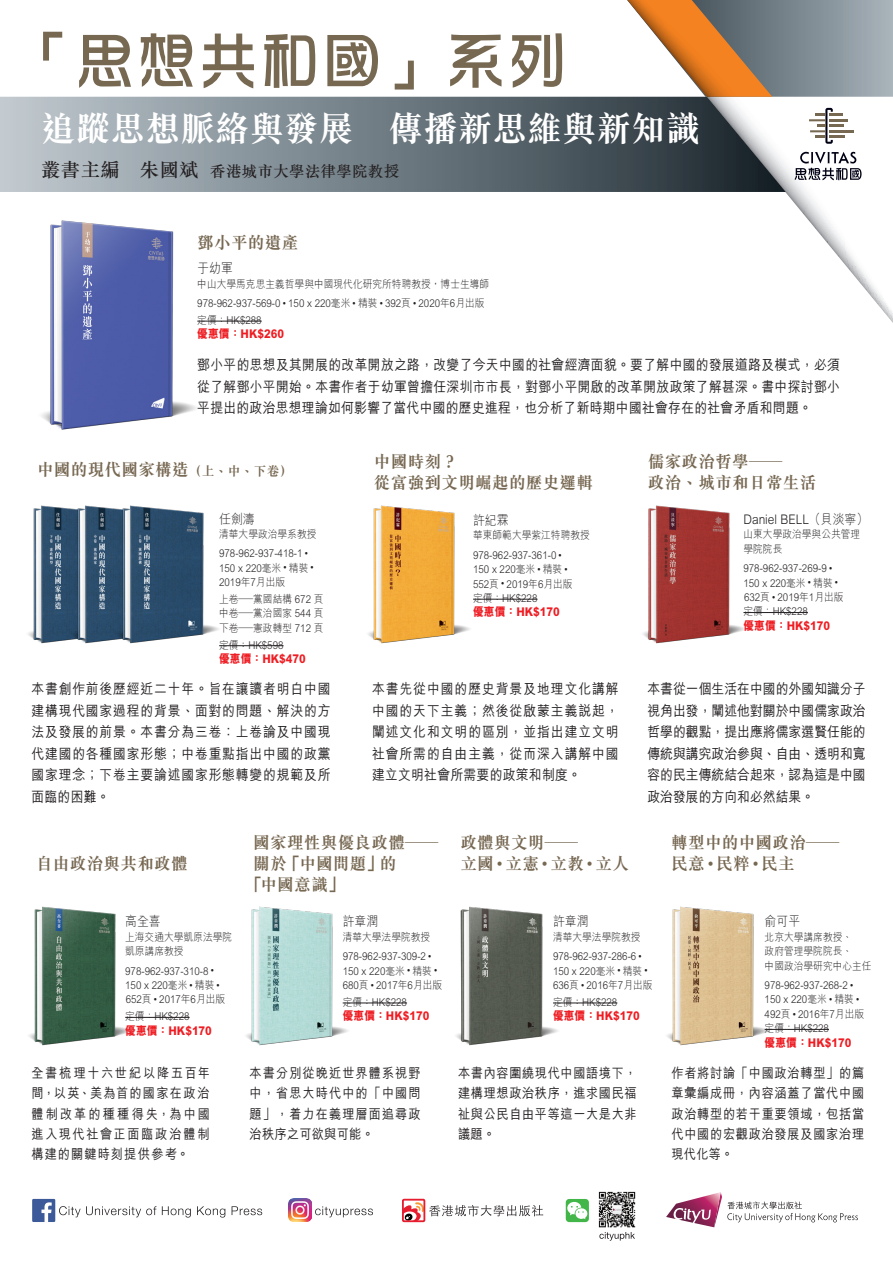
<style>
.page{position:relative;width:893px;height:1263px;background:#fff}
.page>*{position:absolute;margin:0;border:0;box-sizing:border-box;transform-origin:0 0}
.t1{font:61.8px "DF Hua Zong HK W5";color:#776852}
.t2{font:700 35.7px "M Sung HK";color:#fff}
.t3{font:700 17.1px/21px "M Sung HK";letter-spacing:.02em;color:#776852;scale:.96 1}
.t4{font:500 15.3px "M Sung HK";letter-spacing:.03em;color:#231f20}
.t5{font:500 14.25px/21.5px "M Hei HK";letter-spacing:.02em;color:#231f20;text-align:justify;scale:.9 1}
.t6{font:500 13.5px/20.4px "M Hei HK";letter-spacing:.055em;color:#231f20;text-align:justify;scale:.9 1}
.t7{font:300 13.2px "M Hei HK";color:#231f20;scale:.9 1}
.t8{font:800 12px "M Hei HK";color:#ee1d23;scale:.9 1}
.t9{font:300 10.8px/14.4px "M Hei HK";color:#231f20;scale:.9 1}
.s1{font-size:19.2px}
.s2{font-size:7.2px}
.s3{font-size:13.2px}
.s4{font-size:11.4px}
</style>
<div class="page">
<svg style="left:0;top:97px;width:534px;height:95px;background:#88939a"></svg>
<svg style="left:534px;top:0;width:359px;height:323px"></svg>
<hr style="left:829px;top:130px;width:25px;height:2px;background:#776852">
<svg style="left:809px;top:108px;width:39px;height:36px"></svg>
<svg style="left:795px;top:152px;width:66px;height:28px"></svg>
<img style="left:29px;top:906px;width:132px;height:140px">
<img style="left:246px;top:906px;width:131px;height:140px">
<hr style="left:125px;top:1017px;width:65px;height:1px;background:#231f20">
<hr style="left:219px;top:645px;width:65px;height:1px;background:#231f20">
<hr style="left:553px;top:1003px;width:64px;height:1px;background:#231f20">
<hr style="left:343px;top:1003px;width:64px;height:1px;background:#231f20">
<hr style="left:197px;top:321px;width:65px;height:1px;background:#231f20">
<hr style="left:765px;top:1029px;width:64px;height:1px;background:#231f20">
<hr style="left:473px;top:599px;width:64px;height:1px;background:#231f20">
<hr style="left:743px;top:612px;width:65px;height:1px;background:#231f20">
<img style="left:456px;top:906px;width:131px;height:140px">
<img style="left:667px;top:906px;width:131px;height:140px">
<img style="left:368px;top:505px;width:131px;height:139px">
<img style="left:643px;top:505px;width:131px;height:139px">
<svg style="left:59px;top:1206px;width:97px;height:11px"></svg>
<svg style="left:162px;top:1206px;width:29px;height:11px"></svg>
<svg style="left:197px;top:1206px;width:28px;height:11px"></svg>
<svg style="left:232px;top:1206px;width:30px;height:9px"></svg>
<div style="left:32px;top:1199px;width:23px;height:23px;background:#3c5a99"></div>
<svg style="left:41px;top:1202px;width:11px;height:20px"></svg>
<svg style="left:315px;top:1206px;width:58px;height:11px"></svg>
<img style="left:288px;top:1199px;width:23px;height:23px">
<svg style="left:405px;top:1202px;width:138px;height:19px"></svg>
<div style="left:402px;top:1199px;width:23px;height:23px;border:2px solid #e61d2e"></div>
<svg style="left:599px;top:1232px;width:36px;height:9px"></svg>
<div style="left:566px;top:1199px;width:23px;height:23px;background:#42b649;border-radius:3px"></div>
<svg style="left:567px;top:1201px;width:21px;height:18px"></svg>
<img style="left:598px;top:1191px;width:38px;height:37px">
<img style="left:28px;top:505px;width:28px;height:139px">
<img style="left:56px;top:505px;width:44px;height:139px">
<img style="left:100px;top:505px;width:148px;height:142px">
<svg style="left:666px;top:1192px;width:192px;height:35px"></svg>
<img style="left:41px;top:220px;width:200px;height:210px">
<h1 class="t1" style="left:12px;top:27px;width:558px">「思想共和國」系列</h1>
<h2 class="t2" style="left:41px;top:111px;width:661px">追蹤思想脈絡與發展　傳播新思維與新知識</h2>
<h3 class="t4" style="left:41px;top:161px;width:360px"><span class="s1">叢書主編　朱國斌</span> 香港城市大學法律學院教授</h3>
<h3 class="t3" style="left:197px;top:232px;width:107px">鄧小平的遺產</h3>
<p class="t7" style="left:197px;top:262px;width:41px">于幼軍</p>
<p class="t9" style="left:197px;top:274px;width:326px;line-height:19.2px">中山大學馬克思主義哲學與中國現代化研究所特聘教授，博士生導師<br>978-962-937-569-0<span class="s2">‧</span>150 x 220毫米<span class="s2">‧</span>精裝<span class="s2">‧</span>392頁<span class="s2">‧</span>2020年6月出版</p>
<p class="t9" style="left:197px;top:313px;width:73px">定價：HK$288</p>
<p class="t8" style="left:197px;top:328px;width:98px">優惠價：HK$260</p>
<h3 class="t5" style="left:197px;top:353px;width:715px">鄧小平的思想及其開展的改革開放之路，改變了今天中國的社會經濟面貌。要了解中國的發展道路及模式，必須從了解鄧小平開始。本書作者于幼軍曾擔任深圳市市長，對鄧小平開啟的改革開放政策了解甚深。書中探討鄧小平提出的政治思想理論如何影響了當代中國的歷史進程，也分析了新時期中國社會存在的社會矛盾和問題。</h3>
<h3 class="t3" style="left:37px;top:459px;width:267px">中國的現代國家構造<span class="s3">（上、中、下卷）</span></h3>
<p class="t7" style="left:219px;top:512px;width:41px">任劍濤</p>
<p class="t9" style="left:219px;top:524px;width:110px;line-height:19.2px">清華大學政治學系教授<br>978-962-937-418-1<span class="s2">‧</span></p>
<p class="t9" style="left:219px;top:560px;width:108px">150 x 220毫米<span class="s2">‧</span>精裝<span class="s2">‧<br></span>2019年7月出版</p>
<p class="t9" style="left:219px;top:591px;width:117px;text-align:justify">上卷—黨國結構 672 頁中卷—黨治國家 544 頁下卷—憲政轉型 712 頁</p>
<p class="t9" style="left:219px;top:637px;width:73px">定價：HK$598</p>
<p class="t8" style="left:219px;top:652px;width:98px">優惠價：HK$470</p>
<h3 class="t3" style="left:374px;top:451px;width:230px">中國時刻？<br>從富強到文明崛起的歷史邏輯</h3>
<h3 class="t3" style="left:648px;top:451px;width:177px">儒家政治哲學—<br>政治、城市和日常生活</h3>
<p class="t7" style="left:473px;top:513px;width:41px">許紀霖</p>
<p class="t9" style="left:473px;top:526px;width:131px;line-height:19.2px">華東師範大學紫江特聘教授<br>978-962-937-361-0<span class="s2">‧</span></p>
<p class="t9" style="left:473px;top:562px;width:112px">150 x 220毫米<span class="s2">‧</span>精裝<span class="s2">‧<br></span>552頁<span class="s2">‧</span>2019年6月出版定價：HK$228</p>
<p class="t8" style="left:473px;top:606px;width:98px">優惠價：HK$170</p>
<p class="t7" style="left:743px;top:512px;width:140px">Daniel BELL（貝淡寧）</p>
<p class="t9" style="left:743px;top:527px;width:131px">山東大學政治學與公共管理學院院長</p>
<p class="t9" style="left:743px;top:561px;width:113px">978-962-937-269-9<span class="s2">‧<br></span>150 x 220毫米<span class="s2">‧</span>精裝<span class="s2">‧<br></span>632頁<span class="s2">‧</span>2019年1月出版定價：HK$228</p>
<p class="t8" style="left:743px;top:619px;width:98px">優惠價：HK$170</p>
<h3 class="t5" style="left:31px;top:677px;width:334px">本書創作前後歷經近二十年。旨在讓讀者明白中國建構現代國家過程的背景、面對的問題、解決的方法及發展的前景。本書分為三卷：上卷論及中國現代建國的各種國家形態；中卷重點指出中國的政黨國家理念；下卷主要論述國家形態轉變的規範及所面臨的困難。</h3>
<h3 class="t5" style="left:372px;top:677px;width:276px">本書先從中國的歷史背景及地理文化講解中國的天下主義；然後從啟蒙主義說起，闡述文化和文明的區別，並指出建立文明社會所需的自由主義，從而深入講解中國建立文明社會所需要的政策和制度。</h3>
<h3 class="t5" style="left:647px;top:677px;width:244px">本書從一個生活在中國的外國知識分子視角出發，闡述他對關於中國儒家政治哲學的觀點，提出應將儒家選賢任能的傳統與講究政治參與、自由、透明和寬容的民主傳統結合起來，認為這是中國政治發展的方向和必然結果。</h3>
<h3 class="t3" style="left:36px;top:853px;width:159px">自由政治與共和政體</h3>
<p class="t7" style="left:125px;top:915px;width:41px">高全喜</p>
<p class="t9" style="left:125px;top:929px;width:120px">上海交通大學凱原法學院凱原講席教授</p>
<p class="t9" style="left:125px;top:963px;width:113px">978-962-937-310-8<span class="s2">‧<br></span>150 x 220毫米<span class="s2">‧</span>精裝<span class="s2">‧<br></span>652頁<span class="s2">‧</span>2017年6月出版</p>
<p class="t9" style="left:125px;top:1009px;width:73px">定價：HK$228</p>
<p class="t8" style="left:125px;top:1024px;width:98px">優惠價：HK$170</p>
<h3 class="t3" style="left:253px;top:832px;width:194px">國家理性與優良政體—</h3>
<h3 class="t3" style="left:253px;top:853px;width:151px">關於「中國問題」的</h3>
<h3 class="t3" style="left:246px;top:874px;width:105px">「中國意識」</h3>
<p class="t7" style="left:343px;top:915px;width:41px">許章潤</p>
<p class="t9" style="left:343px;top:927px;width:102px;line-height:19.2px">清華大學法學院教授<br>978-962-937-309-2<span class="s2">‧</span></p>
<p class="t9" style="left:343px;top:963px;width:112px">150 x 220毫米<span class="s2">‧</span>精裝<span class="s2">‧<br></span>680頁<span class="s2">‧</span>2017年6月出版</p>
<p class="t9" style="left:343px;top:994px;width:73px">定價：HK$228</p>
<p class="t8" style="left:343px;top:1010px;width:98px">優惠價：HK$170</p>
<h3 class="t3" style="left:460px;top:832px;width:177px">政體與文明—<br>立國<span class="s4">‧</span>立憲<span class="s4">‧</span>立教<span class="s4">‧</span>立人</h3>
<h3 class="t3" style="left:671px;top:832px;width:177px">轉型中的中國政治—民意<span class="s4">‧</span>民粹<span class="s4">‧</span>民主</h3>
<p class="t7" style="left:553px;top:915px;width:41px">許章潤</p>
<p class="t9" style="left:553px;top:927px;width:102px;line-height:19.2px">清華大學法學院教授<br>978-962-937-286-6<span class="s2">‧</span></p>
<p class="t9" style="left:553px;top:963px;width:112px">150 x 220毫米<span class="s2">‧</span>精裝<span class="s2">‧<br></span>636頁<span class="s2">‧</span>2016年7月出版</p>
<p class="t9" style="left:553px;top:994px;width:73px">定價：HK$228</p>
<p class="t8" style="left:553px;top:1010px;width:98px">優惠價：HK$170</p>
<p class="t7" style="left:765px;top:915px;width:41px">俞可平</p>
<p class="t9" style="left:765px;top:929px;width:120px">北京大學講席教授、<br>政府管理學院院長、<br>中國政治學研究中心主任</p>
<p class="t9" style="left:765px;top:977px;width:112px">978-962-937-268-2<span class="s2">‧<br></span>150 x 220毫米<span class="s2">‧</span>精裝<span class="s2">‧<br></span>492頁<span class="s2">‧</span>2016年7月出版定價：HK$228</p>
<p class="t8" style="left:765px;top:1036px;width:98px">優惠價：HK$170</p>
<p class="t6" style="left:250px;top:1061px;width:192px">本書分別從晚近世界體系視野中，省思大時代中的「中國問題」，着力在義理層面追尋政治秩序之可欲與可能。</p>
<p class="t6" style="left:671px;top:1061px;width:216px">作者將討論「中國政治轉型」的篇章彙編成冊，內容涵蓋了當代中國政治轉型的若干重要領域，包括當代中國的宏觀政治發展及國家治理現代化等。</p>
<p class="t6" style="left:31px;top:1061px;width:200px">全書梳理十六世紀以降五百年間，以英、美為首的國家在政治體制改革的種種得失，為中國進入現代社會正面臨政治體制構建的關鍵時刻提供參考。</p>
<p class="t6" style="left:458px;top:1061px;width:200px">本書內容圍繞現代中國語境下，建構理想政治秩序，進求國民福祉與公民自由平等這一大是大非議題。</p>
</div>
